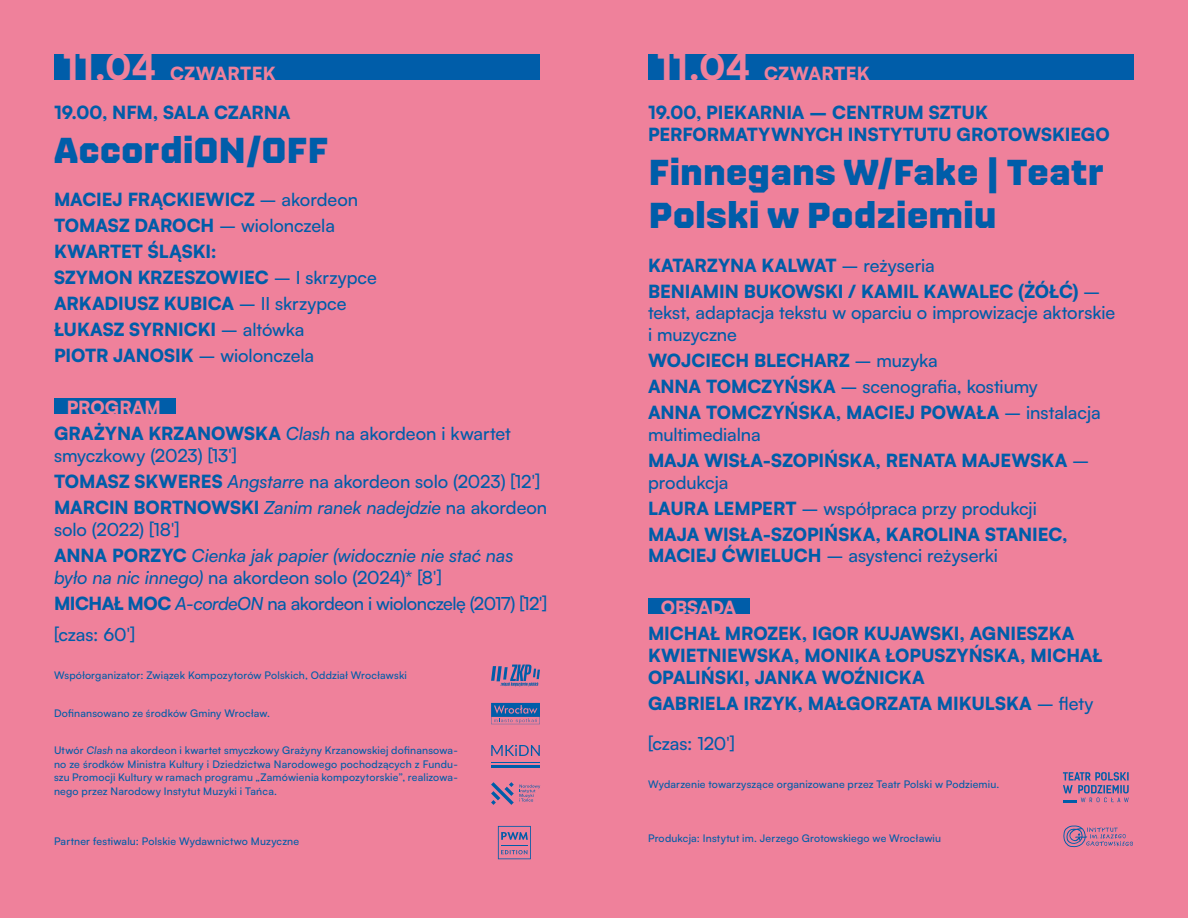
<style>
.page{position:relative;width:1188px;height:918px;background:#ef819b}
.page>*{position:absolute;margin:0;border:0;box-sizing:border-box;transform-origin:0 0}
.t1{font:700 36px/43.5px "Nippo";letter-spacing:-.005em;color:#005da9}
.t2{font:900 36px "Satoshi";letter-spacing:.01em;color:#ef819b}
.t3{font:900 18px/26px "Satoshi";letter-spacing:-.005em;color:#005da9}
.t4{font:500 18px/26px "Satoshi";letter-spacing:-.005em;color:#005da9}
.t5{font:500 18px/26px "Satoshi";letter-spacing:-.025em;color:#005da9}
.t6{font:italic 500 18px/26px "Satoshi";letter-spacing:-.005em;color:#005da9}
.t7{font:900 18px "Satoshi";letter-spacing:.02em;color:#ef819b}
.t8{font:500 10.5px/13.5px "Satoshi";letter-spacing:.015em;color:#005da9;text-align:justify}
.s1{font-weight:500}
.s2{font-weight:900;color:#ef819b}
.s3{font-weight:900}
.s4{font-style:italic}
.s5{font-style:normal}
.s6{font-weight:900;font-style:normal}
</style>
<div class="page">
<div style="left:54px;top:399px;width:121px;height:15px;background:#005da9"></div>
<div style="left:54px;top:54px;width:486px;height:26px;background:#005da9"></div>
<svg style="left:491px;top:703px;width:49px;height:21px"></svg>
<svg style="left:491px;top:665px;width:49px;height:22px"></svg>
<svg style="left:498px;top:826px;width:33px;height:33px"></svg>
<hr style="left:491px;top:765px;width:49px;height:2px;background:#005da9">
<hr style="left:491px;top:767px;width:49px;height:1px;background:#005da9">
<hr style="left:491px;top:762px;width:49px;height:1px;background:#005da9">
<svg style="left:491px;top:745px;width:49px;height:11px"></svg>
<svg style="left:491px;top:782px;width:49px;height:23px"></svg>
<div style="left:648px;top:599px;width:101px;height:15px;background:#005da9"></div>
<div style="left:648px;top:54px;width:486px;height:26px;background:#005da9"></div>
<svg style="left:1063px;top:772px;width:66px;height:30px"></svg>
<svg style="left:1063px;top:825px;width:70px;height:22px"></svg>
<h1 class="t2" style="left:63px;top:39px;width:95px">11.04</h1>
<p class="t7" style="left:170px;top:60px;width:107px">CZWARTEK</p>
<p class="t3" style="left:54px;top:98px;width:238px">19.00, NFM, SALA CZARNA</p>
<h1 class="t1" style="left:54px;top:128px;width:276px">AccordiON/OFF</h1>
<p class="t3" style="left:54px;top:185px;width:324px">MACIEJ FRĄCKIEWICZ <span class="s1">– akordeon<br></span>TOMASZ DAROCH <span class="s1">– wiolonczela<br></span>KWARTET ŚLĄSKI:<br>SZYMON KRZESZOWIEC <span class="s1">– I skrzypce<br></span>ARKADIUSZ KUBICA <span class="s1">– II skrzypce<br></span>ŁUKASZ SYRNICKI <span class="s1">– altówka<br></span>PIOTR JANOSIK <span class="s1">– wiolonczela</span></p>
<p class="t4" style="left:54px;top:394px;width:458px;text-indent:13px"><span class="s2">PROGRAM<br></span><span class="s3">GRAŻYNA KRZANOWSKA</span> <span class="s4">Clash</span> na akordeon i kwartet</p>
<p class="t4" style="left:54px;top:442px;width:495px">smyczkowy (2023) [13′]<br><span class="s3">TOMASZ SKWERES</span> <span class="s4">Angstarre</span> na akordeon solo (2023) [12′]<br><span class="s3">MARCIN BORTNOWSKI</span> <span class="s4">Zanim ranek nadejdzie</span> na akordeon</p>
<p class="t6" style="left:54px;top:515px;width:461px"><span class="s5">solo (2022) [18′]<br></span><span class="s6">ANNA PORZYC</span> Cienka jak papier (widocznie nie stać nas</p>
<p class="t5" style="left:54px;top:563px;width:495px"><span class="s4">było na nic innego)</span> na akordeon solo (2024)* [8′]<br><span class="s3">MICHAŁ MOC</span> <span class="s4">A-cordeON</span> na akordeon i wiolonczelę (2017) [12′]</p>
<p class="t4" style="left:54px;top:621px;width:83px">[czas: 60′]</p>
<p class="t8" style="left:54px;top:668px;width:355px">Współorganizator: Związek Kompozytorów Polskich, Oddział Wrocławski</p>
<p class="t8" style="left:54px;top:705px;width:218px">Dofinansowano ze środków Gminy Wrocław.</p>
<p class="t8" style="left:54px;top:743px;width:405px">Utwór <span class="s4">Clash</span> na akordeon i kwartet smyczkowy Grażyny Krzanowskiej dofinansowa&shy;no ze środków Ministra Kultury i Dziedzictwa Narodowego pochodzących z Fundu&shy;szu Promocji Kultury w ramach programu „Zamówienia kompozytorskie”, realizowa&shy;nego przez Narodowy Instytut Muzyki i Tańca.</p>
<p class="t8" style="left:54px;top:834px;width:247px">Partner festiwalu: Polskie Wydawnictwo Muzyczne</p>
<h1 class="t2" style="left:657px;top:39px;width:95px">11.04</h1>
<p class="t7" style="left:764px;top:60px;width:107px">CZWARTEK</p>
<p class="t3" style="left:648px;top:101px;width:463px;line-height:21.8px">19.00, PIEKARNIA – CENTRUM SZTUK<br>PERFORMATYWNYCH INSTYTUTU GROTOWSKIEGO</p>
<h1 class="t1" style="left:648px;top:150px;width:457px">Finnegans W/Fake | Teatr<br>Polski w Podziemiu</h1>
<p class="t3" style="left:648px;top:251px;width:454px">KATARZYNA KALWAT <span class="s1">– reżyseria<br></span>BENIAMIN BUKOWSKI / KAMIL KAWALEC (ŻÓŁĆ) <span class="s1">–</span></p>
<p class="t4" style="left:648px;top:301px;width:469px;line-height:21.8px">tekst, adaptacja tekstu w oparciu o improwizacje aktorskie i muzyczne</p>
<p class="t3" style="left:648px;top:346px;width:454px">WOJCIECH BLECHARZ <span class="s1">– muzyka<br></span>ANNA TOMCZYŃSKA <span class="s1">– scenografia, kostiumy<br></span>ANNA TOMCZYŃSKA, MACIEJ POWAŁA <span class="s1">– instalacja</span></p>
<p class="t3" style="left:648px;top:420px;width:443px"><span class="s1">multimedialna<br></span>MAJA WISŁA-SZOPIŃSKA, RENATA MAJEWSKA <span class="s1">–</span></p>
<p class="t3" style="left:648px;top:468px;width:421px"><span class="s1">produkcja<br></span>LAURA LEMPERT <span class="s1">– współpraca przy produkcji<br></span>MAJA WISŁA-SZOPIŃSKA, KAROLINA STANIEC,</p>
<p class="t4" style="left:648px;top:542px;width:352px"><span class="s3">MACIEJ ĆWIELUCH</span> – asystenci reżyserki</p>
<p class="t7" style="left:661px;top:594px;width:77px">OBSADA</p>
<p class="t3" style="left:648px;top:622px;width:456px;line-height:21.8px">MICHAŁ MROZEK, IGOR KUJAWSKI, AGNIESZKA<br>KWIETNIEWSKA, MONIKA ŁOPUSZYŃSKA, MICHAŁ<br>OPALIŃSKI, JANKA WOŹNICKA</p>
<p class="t3" style="left:648px;top:689px;width:447px">GABRIELA IRZYK, MAŁGORZATA MIKULSKA <span class="s1">– flety</span></p>
<p class="t4" style="left:648px;top:730px;width:88px">[czas: 120′]</p>
<p class="t8" style="left:648px;top:777px;width:353px">Wydarzenie towarzyszące organizowane przez Teatr Polski w Podziemiu.</p>
<p class="t8" style="left:648px;top:831px;width:295px">Produkcja: Instytut im. Jerzego Grotowskiego we Wrocławiu</p>
</div>
